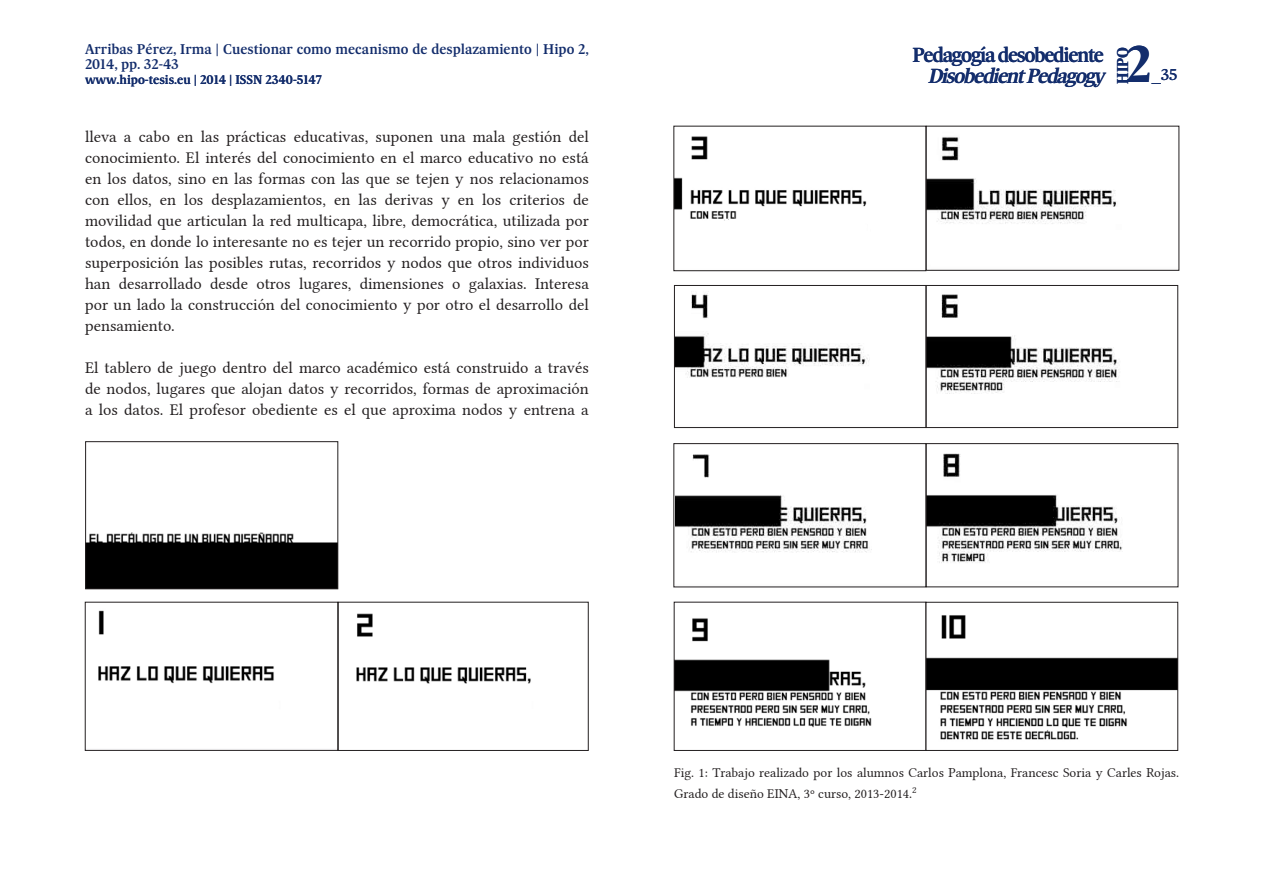
<style>
.page{position:relative;width:1263px;height:893px;background:#fff}
.page>*{position:absolute;margin:0;border:0;box-sizing:border-box;transform-origin:0 0}
.t1{font:700 49.5px "Majerit Headline";color:#132d6c}
.t2{font:500 19.5px "Majerit Text Roman";letter-spacing:-.07em;color:#132d6c}
.t3{font:italic 500 19.5px "Majerit Text Roman";color:#132d6c}
.t4{font:16.5px/21px "Lin Libertine";color:#231f20;text-align:justify}
.t5{font:700 15px "Majerit Headline";color:#132d6c}
.t6{font:15px "Majerit Text";color:#132d6c}
.t7{font:13.5px/21px "Lin Libertine";color:#231f20}
.t8{font:500 13.5px/15px "Majerit Text Roman";color:#132d6c}
.t9{font:500 12px "Majerit Text Roman";color:#132d6c}
.s1{font-family:"Times New Roman";font-size:18px}
</style>
<div class="page">
<img style="left:87px;top:532px;width:249px;height:55px">
<div style="left:85px;top:441px;width:253px;height:148px;border:1px solid #231f20"></div>
<img style="left:98px;top:610px;width:176px;height:74px">
<div style="left:85px;top:602px;width:253px;height:149px;border:1px solid #231f20"></div>
<img style="left:356px;top:613px;width:175px;height:71px">
<div style="left:338px;top:602px;width:250px;height:149px;border:1px solid #231f20"></div>
<img style="left:676px;top:136px;width:501px;height:135px">
<div style="left:674px;top:126px;width:252px;height:145px;border:1px solid #231f20"></div>
<img style="left:676px;top:293px;width:443px;height:101px">
<div style="left:674px;top:285px;width:252px;height:143px;border:1px solid #231f20"></div>
<div style="left:926px;top:285px;width:252px;height:143px;border:1px solid #231f20"></div>
<img style="left:676px;top:453px;width:447px;height:110px">
<div style="left:674px;top:443px;width:252px;height:144px;border:1px solid #231f20"></div>
<div style="left:926px;top:443px;width:252px;height:144px;border:1px solid #231f20"></div>
<img style="left:676px;top:618px;width:196px;height:110px">
<div style="left:674px;top:602px;width:252px;height:149px;border:1px solid #231f20"></div>
<img style="left:928px;top:615px;width:248px;height:125px">
<div style="left:926px;top:602px;width:252px;height:149px;border:1px solid #231f20"></div>
<p class="t8" style="left:85px;top:42px;width:505px">Arribas Pérez, Irma | Cuestionar como mecanismo de desplazamiento | Hipo 2,<br>2014, pp. 32-43</p>
<p class="t2" style="left:912px;top:43px;width:193px">Pedagogía desobediente</p>
<p class="t3" style="left:928px;top:64px;width:178px">DisobedientPedagogy</p>
<h1 class="t1" style="left:1126px;top:33px;width:27px">2</h1>
<p class="t5" style="left:1113px;top:84px;width:39px;rotate:-90deg">HIPO</p>
<p class="t9" style="left:85px;top:72px;width:238px">www.hipo-tesis.eu | 2014 | ISSN 2340-5147</p>
<p class="t6" style="left:1152px;top:65px;width:27px"><span class="s1">_</span>35</p>
<p class="t4" style="left:85px;top:124px;width:505px">lleva a cabo en las prácticas educativas, suponen una mala gestión del conocimiento. El interés del conocimiento en el marco educativo no está en los datos, sino en las formas con las que se tejen y nos relacionamos con ellos, en los desplazamientos, en las derivas y en los criterios de movilidad que articulan la red multicapa, libre, democrática, utilizada por todos, en donde lo interesante no es tejer un recorrido propio, sino ver por superposición las posibles rutas, recorridos y nodos que otros individuos han desarrollado desde otros lugares, dimensiones o galaxias. Interesa por un lado la construcción del conocimiento y por otro el desarrollo del pensamiento.</p>
<p class="t4" style="left:85px;top:355px;width:505px">El tablero de juego dentro del marco académico está construido a través de nodos, lugares que alojan datos y recorridos, formas de aproximación a los datos. El profesor obediente es el que aproxima nodos y entrena a</p>
<p class="t7" style="left:674px;top:761px;width:506px">Fig. 1: Trabajo realizado por los alumnos Carlos Pamplona, Francesc Soria y Carles Rojas.<br>Grado de diseño EINA, 3º curso, 2013-2014.<sup>2</sup></p>
</div>
